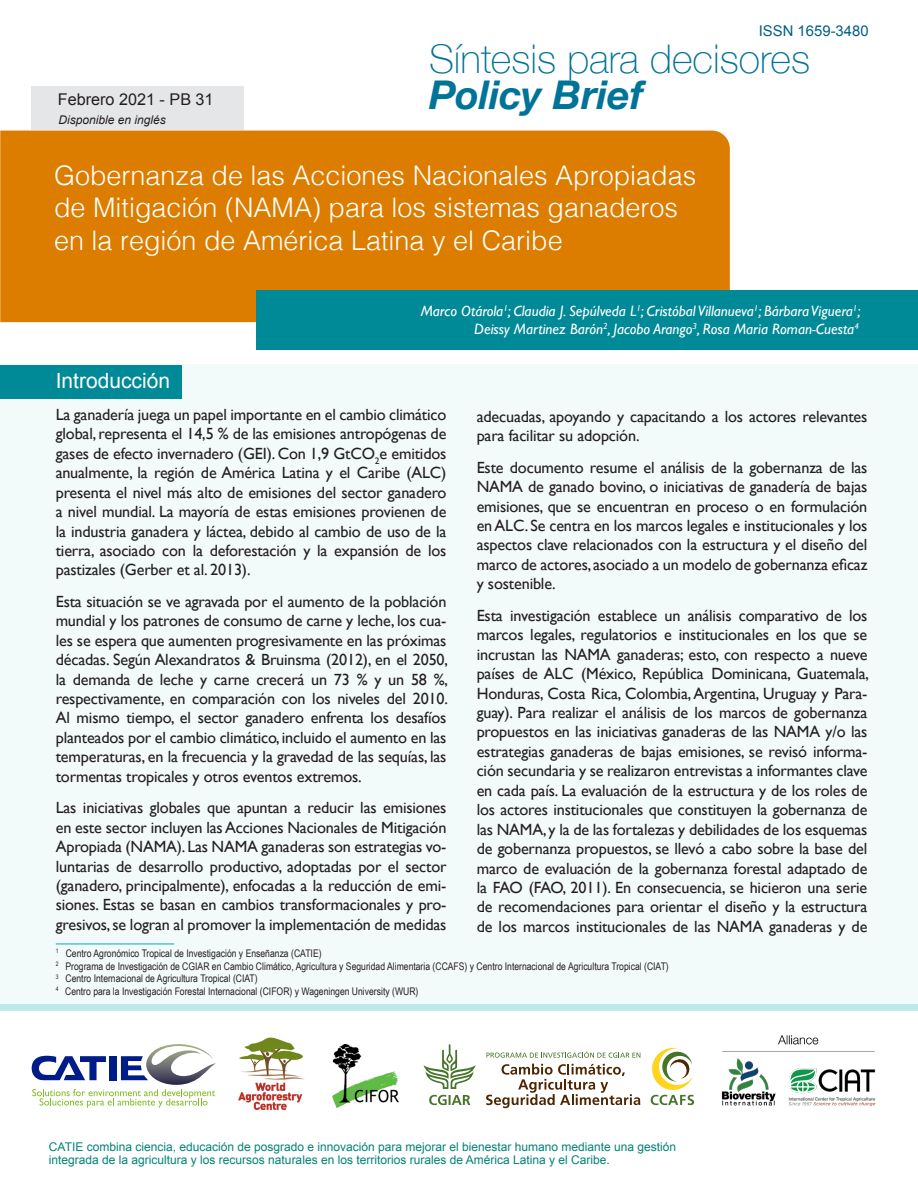
<style>
.page{position:relative;width:918px;height:1188px;background:#fff}
.page>*{position:absolute;margin:0;border:0;box-sizing:border-box;transform-origin:0 0}
.t1{font:100 39.6px "Helvetica Neue";color:#007398}
.t2{font:italic 700 39.6px "Helvetica Neue";color:#007398}
.t3{font:300 27px/32.4px "Helvetica";color:#fff}
.t4{font:21px "Arial";color:#fff}
.texto_policy{font:16.2px/19.5px "Gill Sans";letter-spacing:-.01em;color:#231f20;text-align:justify}
.t5{font:16.2px "Arial";color:#231f20}
.t6{font:italic 15px "Gill Sans";color:#fff}
.t7{font:14.85px "Arial";color:#005f85}
.Texto{font:12px/13.5px "Arial";color:#008376}
.t8{font:italic 12px "Arial";color:#231f20}
.t9{font:10.5px "Arial Narrow";color:#231f20}
</style>
<div class="page">
<div style="left:31px;top:87px;width:213px;height:43px;background:#e5e6e8"></div>
<div style="left:0;top:364px;width:918px;height:646px;background:#f3fafa"></div>
<div style="left:0;top:131px;width:730px;height:191px;background:#dc7d00"></div>
<div style="left:257px;top:290px;width:661px;height:60px;background:#008996"></div>
<div style="left:0;top:365px;width:182px;height:33px;background:#008996"></div>
<div style="left:0;top:1004px;width:918px;height:6px;background:#bee9e9"></div>
<hr style="left:56px;top:944px;width:118px;height:1px;background:#00afab">
<svg style="left:32px;top:1044px;width:184px;height:64px"></svg>
<img style="left:238px;top:1037px;width:67px;height:74px">
<img style="left:721px;top:1035px;width:155px;height:71px">
<img style="left:332px;top:1045px;width:66px;height:62px">
<svg style="left:650px;top:1048px;width:44px;height:57px"></svg>
<svg style="left:424px;top:1044px;width:52px;height:61px"></svg>
<svg style="left:487px;top:1051px;width:153px;height:7px"></svg>
<svg style="left:486px;top:1064px;width:154px;height:44px"></svg>
<p class="t5" style="left:58px;top:89px;width:157px">Febrero 2021 - PB 31</p>
<p class="t8" style="left:58px;top:112px;width:109px">Disponible en inglés</p>
<p class="t7" style="left:759px;top:21px;width:111px">ISSN 1659-3480</p>
<p class="t1" style="left:429px;top:29px;width:383px">Síntesis para decisores</p>
<p class="t2" style="left:429px;top:64px;width:216px">Policy Brief</p>
<p class="t3" style="left:54px;top:157px;width:644px">Gobernanza de las Acciones Nacionales Apropiadas de Mitigación (NAMA) para los sistemas ganaderos en la región de América Latina y el Caribe</p>
<p class="t6" style="left:421px;top:302px;width:441px">Marco Otárola<sup>1</sup>; Claudia J. Sepúlveda L<sup>1</sup>; Cristóbal Villanueva<sup>1</sup>; Bárbara Viguera<sup>1</sup>;</p>
<p class="t6" style="left:474px;top:320px;width:386px">Deissy Martinez Barón<sup>2</sup>, Jacobo Arango<sup>3</sup>, Rosa Maria Roman-Cuesta<sup>4</sup></p>
<p class="t4" style="left:56px;top:367px;width:116px">Introducción</p>
<p class="texto_policy" style="left:56px;top:405px;width:392px">La ganadería juega un papel importante en el cambio climático global, representa el 14,5 % de las emisiones antropógenas de gases de efecto invernadero (GEI). Con 1,9 GtCO<sub>2</sub>e emitidos anualmente, la región de América Latina y el Caribe (ALC) presenta el nivel más alto de emisiones del sector ganadero a nivel mundial. La mayoría de estas emisiones provienen de la industria ganadera y láctea, debido al cambio de uso de la tierra, asociado con la deforestación y la expansión de los pastizales (Gerber et al. 2013).</p>
<p class="texto_policy" style="left:56px;top:591px;width:394px">Esta situación se ve agravada por el aumento de la población mundial y los patrones de consumo de carne y leche, los cua&shy;les se espera que aumenten progresivamente en las próximas décadas. Según Alexandratos &amp; Bruinsma (2012), en el 2050, la demanda de leche y carne crecerá un 73 % y un 58 %, respectivamente, en comparación con los niveles del 2010.<br>Al mismo tiempo, el sector ganadero enfrenta los desafíos planteados por el cambio climático, incluido el aumento en las temperaturas, en la frecuencia y la gravedad de las sequías, las tormentas tropicales y otros eventos extremos.</p>
<p class="texto_policy" style="left:56px;top:798px;width:392px">Las iniciativas globales que apuntan a reducir las emisiones en este sector incluyen las Acciones Nacionales de Mitigación Apropiada (NAMA). Las NAMA ganaderas son estrategias vo&shy;luntarias de desarrollo productivo, adoptadas por el sector (ganadero, principalmente), enfocadas a la reducción de emi&shy;siones. Estas se basan en cambios transformacionales y pro&shy;gresivos, se logran al promover la implementación de medidas</p>
<p class="texto_policy" style="left:477px;top:406px;width:392px">adecuadas, apoyando y capacitando a los actores relevantes para facilitar su adopción.</p>
<p class="texto_policy" style="left:477px;top:457px;width:392px">Este documento resume el análisis de la gobernanza de las NAMA de ganado bovino, o iniciativas de ganadería de bajas emisiones, que se encuentran en proceso o en formulación en ALC. Se centra en los marcos legales e institucionales y los aspectos clave relacionados con la estructura y el diseño del marco de actores, asociado a un modelo de gobernanza eficaz y sostenible.</p>
<p class="texto_policy" style="left:477px;top:605px;width:394px">Esta investigación establece un análisis comparativo de los marcos legales, regulatorios e institucionales en los que se incrustan las NAMA ganaderas; esto, con respecto a nueve países de ALC (México, República Dominicana, Guatemala, Honduras, Costa Rica, Colombia, Argentina, Uruguay y Para&shy;guay). Para realizar el análisis de los marcos de gobernanza propuestos en las iniciativas ganaderas de las NAMA y/o las estrategias ganaderas de bajas emisiones, se revisó informa&shy;ción secundaria y se realizaron entrevistas a informantes clave en cada país. La evaluación de la estructura y de los roles de los actores institucionales que constituyen la gobernanza de las NAMA, y la de las fortalezas y debilidades de los esquemas de gobernanza propuestos, se llevó a cabo sobre la base del marco de evaluación de la gobernanza forestal adaptado de la FAO (FAO, 2011). En consecuencia, se hicieron una serie de recomendaciones para orientar el diseño y la estructura de los marcos institucionales de las NAMA ganaderas y de</p>
<p class="t9" style="left:56px;top:946px;width:267px"><sup>1</sup> Centro Agronómico Tropical de Investigación y Enseñanza (CATIE)</p>
<p class="t9" style="left:56px;top:958px;width:615px"><sup>2</sup> Programa de Investigación de CGIAR en Cambio Climático, Agricultura y Seguridad Alimentaria (CCAFS) y Centro Internacional de Agricultura Tropical (CIAT)</p>
<p class="t9" style="left:56px;top:971px;width:204px"><sup>3</sup> Centro Internacional de Agricultura Tropical (CIAT)</p>
<p class="t9" style="left:56px;top:983px;width:364px"><sup>4</sup> Centro para la Investigación Forestal Internacional (CIFOR) y Wageningen University (WUR)</p>
<p class="Texto" style="left:49px;top:1140px;width:629px">CATIE combina ciencia, educación de posgrado e innovación para mejorar el bienestar humano mediante una gestión integrada de la agricultura y los recursos naturales en los territorios rurales de América Latina y el Caribe.</p>
</div>
